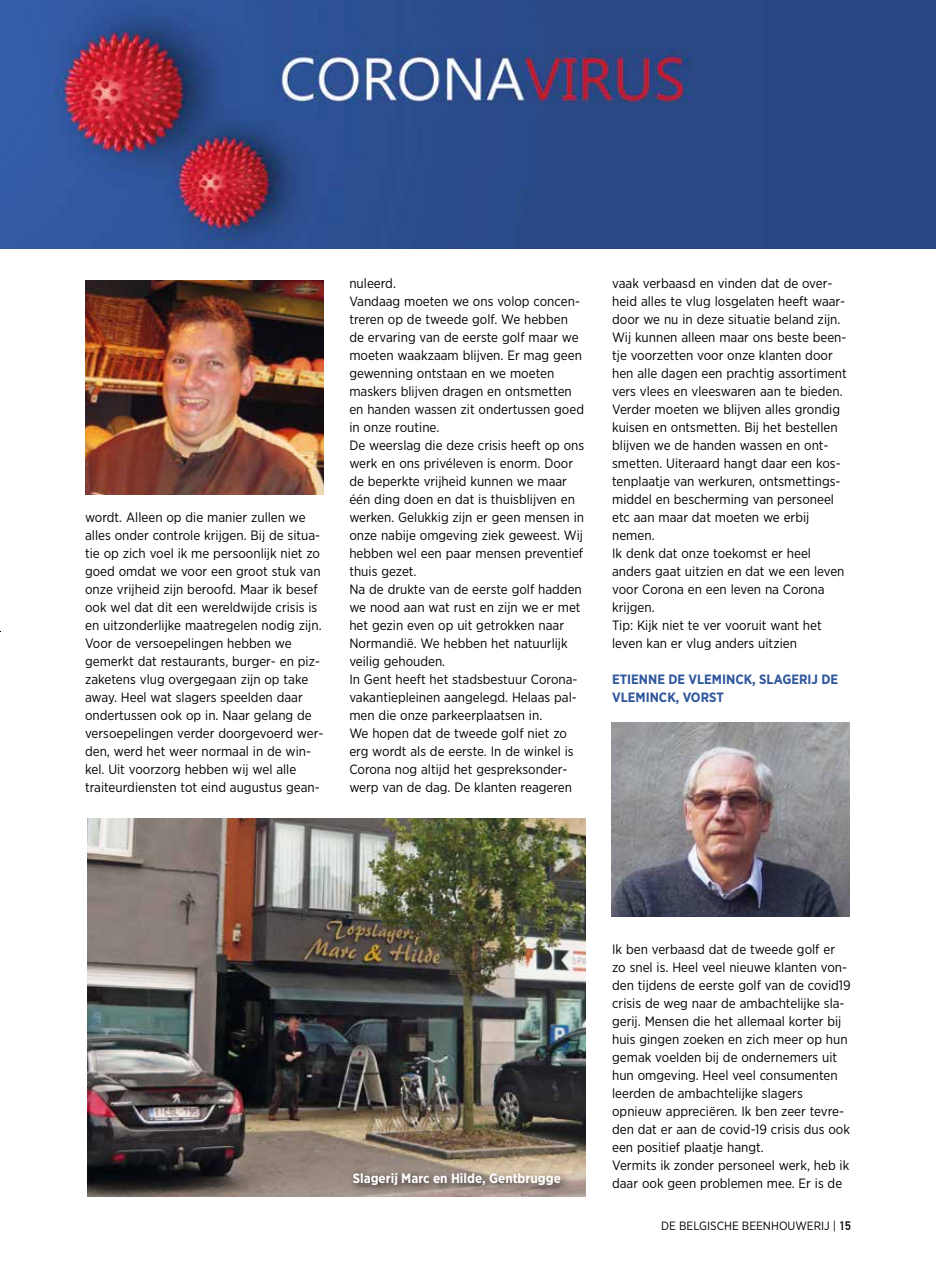
<style>
.page{position:relative;width:936px;height:1263px;background:#fff}
.page>*{position:absolute;margin:0;border:0;box-sizing:border-box;transform-origin:0 0}
.t1{font:13.5px/18px "Gotham Narrow";color:#000}
.t2{font:700 13.5px/18px "Gotham Narrow";color:#2f569d}
.t3{font:700 13.5px "Gotham Narrow";color:#fff}
.t4{font:12px "Gotham Narrow";color:#000}
.s1{font-family:"DIN Alternate";font-weight:700}
</style>
<div class="page">
<div style="left:0;top:0;width:935px;height:249px;background:#274782"></div>
<img style="left:0;top:0;width:691px;height:249px">
<img style="left:87px;top:818px;width:498px;height:378px">
<img style="left:86px;top:280px;width:238px;height:214px">
<div style="left:349px;top:1168px;width:222px;height:28px;background:#000;opacity:.75"></div>
<img style="left:611px;top:722px;width:238px;height:195px">
<p class="t1" style="left:85px;top:508px;width:240px">wordt. Alleen op die manier zullen we alles onder controle krijgen. Bij de situa&shy;tie op zich voel ik me persoonlijk niet zo goed omdat we voor een groot stuk van onze vrijheid zijn beroofd. Maar ik besef ook wel dat dit een wereldwijde crisis is en uitzonderlijke maatregelen nodig zijn.<br>Voor de versoepelingen hebben we gemerkt dat restaurants, burger- en piz&shy;zaketens vlug overgegaan zijn op take away. Heel wat slagers speelden daar ondertussen ook op in. Naar gelang de versoepelingen verder doorgevoerd wer&shy;den, werd het weer normaal in de win&shy;kel. Uit voorzorg hebben wij wel alle traiteurdiensten tot eind augustus gean-</p>
<p class="t1" style="left:349px;top:274px;width:236px">nuleerd.<br>Vandaag moeten we ons volop concen&shy;treren op de tweede golf. We hebben de ervaring van de eerste golf maar we moeten waakzaam blijven. Er mag geen gewenning ontstaan en we moeten maskers blijven dragen en ontsmetten en handen wassen zit ondertussen goed in onze routine.<br>De weerslag die deze crisis heeft op ons werk en ons privéleven is enorm. Door de beperkte vrijheid kunnen we maar één ding doen en dat is thuisblijven en werken. Gelukkig zijn er geen mensen in onze nabije omgeving ziek geweest. Wij hebben wel een paar mensen preventief thuis gezet.<br>Na de drukte van de eerste golf hadden we nood aan wat rust en zijn we er met het gezin even op uit getrokken naar Normandië. We hebben het natuurlijk veilig gehouden.<br>In Gent heeft het stadsbestuur Corona&shy;vakantiepleinen aangelegd. Helaas pal&shy;men die onze parkeerplaatsen in.<br>We hopen dat de tweede golf niet zo erg wordt als de eerste. In de winkel is Corona nog altijd het gespreksonder&shy;werp van de dag. De klanten reageren</p>
<p class="t1" style="left:612px;top:274px;width:236px">vaak verbaasd en vinden dat de over&shy;heid alles te vlug losgelaten heeft waar&shy;door we nu in deze situatie beland zijn.<br>Wij kunnen alleen maar ons beste been&shy;tje voorzetten voor onze klanten door hen alle dagen een prachtig assortiment vers vlees en vleeswaren aan te bieden.<br>Verder moeten we blijven alles grondig kuisen en ontsmetten. Bij het bestellen blijven we de handen wassen en ont&shy;smetten. Uiteraard hangt daar een kos&shy;tenplaatje van werkuren, ontsmettings&shy;middel en bescherming van personeel etc aan maar dat moeten we erbij nemen.<br>Ik denk dat onze toekomst er heel anders gaat uitzien en dat we een leven voor Corona en een leven na Corona krijgen.<br>Tip: Kijk niet te ver vooruit want het leven kan er vlug anders uitzien</p>
<p class="t2" style="left:612px;top:670px;width:227px">ETIENNE DE VLEMINCK, SLAGERIJ DE<br>VLEMINCK, VORST</p>
<p class="t3" style="left:352px;top:1170px;width:210px">Slagerij Marc en Hilde, Gentbrugge</p>
<p class="t1" style="left:612px;top:940px;width:240px">Ik ben verbaasd dat de tweede golf er zo snel is. Heel veel nieuwe klanten von&shy;den tijdens de eerste golf van de covid19 crisis de weg naar de ambachtelijke sla&shy;gerij. Mensen die het allemaal korter bij huis gingen zoeken en zich meer op hun gemak voelden bij de ondernemers uit hun omgeving. Heel veel consumenten leerden de ambachtelijke slagers opnieuw appreciëren. Ik ben zeer tevre&shy;den dat er aan de covid-19 crisis dus ook een positief plaatje hangt.<br>Vermits ik zonder personeel werk, heb ik daar ook geen problemen mee. Er is de</p>
<p class="t4" style="left:661px;top:1218px;width:191px">DE BELGISCHE BEENHOUWERIJ | <span class="s1">15</span></p>
</div>
